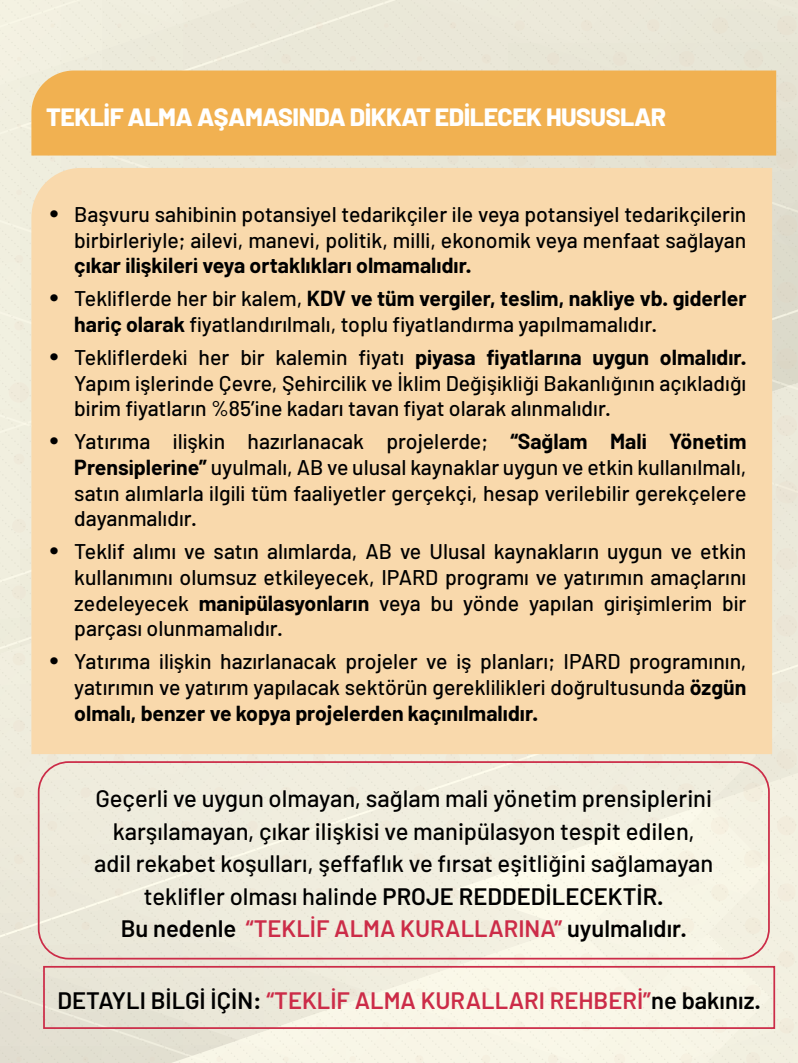
<style>
.page{position:relative;width:798px;height:1063px;background:#fff}
.page>*{position:absolute;margin:0;border:0;box-sizing:border-box;transform-origin:0 0}
.t1{font:800 25px "Barlow";letter-spacing:-.02em;color:#fff}
.t2{font:500 23.75px/32.5px "Barlow";color:#000;text-align:center}
.t3{font:600 23.75px "Barlow";color:#cc2c48}
.t4{font:500 21.25px/25.8px "Barlow";color:#000;text-align:justify}
.t5{font:700 21.25px "Barlow";color:#000}
.s1{font-size:30px}
.s2{font-weight:700}
.s3{font-weight:600}
.s4{font-weight:600;color:#cc2c48}
.s5{color:#000}
</style>
<div class="page">
<div style="left:0;top:0;width:797px;height:1063px;background:#efecdd"></div>
<svg style="left:443px;top:0;width:355px;height:1063px"></svg>
<div style="left:31px;top:168px;width:740px;height:586px;background:#f9d9ac"></div>
<div style="left:31px;top:71px;width:744px;height:85px;background:#f1b151"></div>
<div style="left:38px;top:761px;width:731px;height:199px;border:2px solid #cc2c48;border-radius:30px"></div>
<div style="left:43px;top:966px;width:731px;height:63px;border:2px solid #cc2c48"></div>
<p class="t1" style="left:46px;top:101px;width:621px">TEKLİF ALMA AŞAMASINDA DİKKAT EDİLECEK HUSUSLAR</p>
<p class="t4" style="left:50px;top:201px;width:698px;text-align:right"><span class="s1">•</span> Başvuru sahibinin potansiyel tedarikçiler ile veya potansiyel tedarikçilerin birbirleriyle; ailevi, manevi, politik, milli, ekonomik veya menfaat sağlayan</p>
<p class="t5" style="left:74px;top:253px;width:398px">çıkar ilişkileri veya ortaklıkları olmamalıdır.</p>
<p class="t4" style="left:74px;top:285px;width:673px;text-indent:-25px"><span class="s1">•</span> Tekliflerde her bir kalem, <span class="s2">KDV ve tüm vergiler, teslim, nakliye vb. giderler hariç olarak</span> fiyatlandırılmalı, toplu fiyatlandırma yapılmamalıdır.</p>
<p class="t4" style="left:74px;top:344px;width:673px;text-indent:-25px"><span class="s1">•</span> Tekliflerdeki her bir kalemin fiyatı <span class="s2">piyasa fiyatlarına uygun olmalıdır.<br></span>Yapım işlerinde Çevre, Şehircilik ve İklim Değişikliği Bakanlığının açıkladığı birim fiyatların %85’ine kadarı tavan fiyat olarak alınmalıdır.</p>
<p class="t4" style="left:74px;top:428px;width:673px;text-indent:-25px"><span class="s1">•</span> Yatırıma ilişkin hazırlanacak projelerde; <span class="s2">“Sağlam Mali Yönetim Prensiplerine”</span> uyulmalı, AB ve ulusal kaynaklar uygun ve etkin kullanılmalı, satın alımlarla ilgili tüm faaliyetler gerçekçi, hesap verilebilir gerekçelere dayanmalıdır.</p>
<p class="t4" style="left:74px;top:538px;width:673px;text-indent:-25px"><span class="s1">•</span> Teklif alımı ve satın alımlarda, AB ve Ulusal kaynakların uygun ve etkin kullanımını olumsuz etkileyecek, IPARD programı ve yatırımın amaçlarını zedeleyecek <span class="s2">manipülasyonların</span> veya bu yönde yapılan girişimlerim bir parçası olunmamalıdır.</p>
<p class="t4" style="left:74px;top:648px;width:673px;text-indent:-25px"><span class="s1">•</span> Yatırıma ilişkin hazırlanacak projeler ve iş planları; IPARD programının, yatırımın ve yatırım yapılacak sektörün gereklilikleri doğrultusunda <span class="s2">özgün olmalı, benzer ve kopya projelerden kaçınılmalıdır.</span></p>
<p class="t2" style="left:94px;top:782px;width:620px">Geçerli ve uygun olmayan, sağlam mali yönetim prensiplerini karşılamayan, çıkar ilişkisi ve manipülasyon tespit edilen, adil rekabet koşulları, şeffaflık ve fırsat eşitliğini sağlamayan teklifler olması halinde <span class="s3">PROJE REDDEDİLECEKTİR.<br>Bu nedenle</span> <span class="s4">“TEKLİF ALMA KURALLARINA”</span> <span class="s3">uyulmalıdır.</span></p>
<p class="t3" style="left:57px;top:986px;width:704px"><span class="s5">DETAYLI BİLGİ İÇİN:</span> “TEKLİF ALMA KURALLARI REHBERİ”<span class="s5">ne bakınız.</span></p>
</div>
